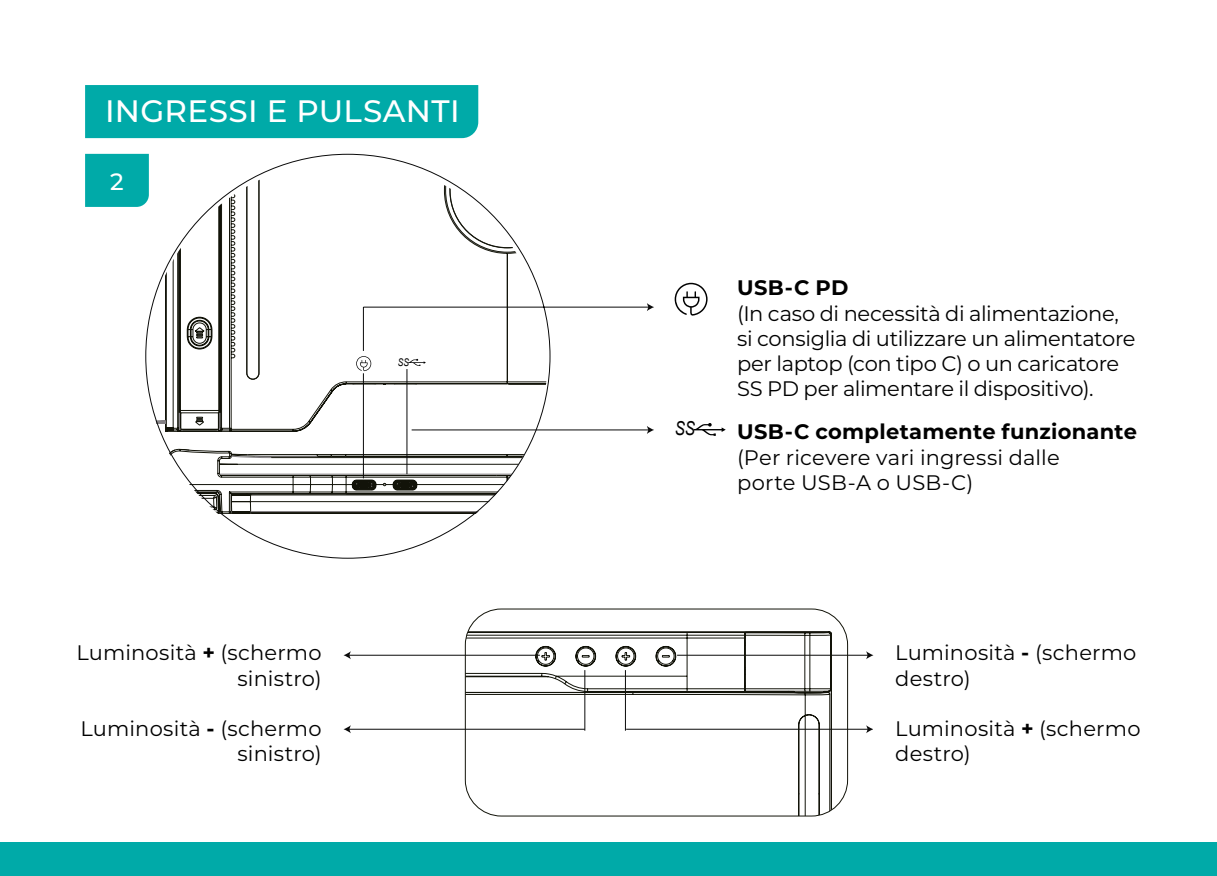
<style>
.page{position:relative;width:1217px;height:876px;background:#fff}
.page>*{position:absolute;margin:0;border:0;box-sizing:border-box;transform-origin:0 0}
.t1{font:500 30.9px "Montserrat";letter-spacing:.01em;color:#fff}
.t2{font:500 23.7px "Montserrat";color:#fff}
.t3{font:21px/25.2px "Montserrat";color:#000}
.t4{font:700 21px "Montserrat";letter-spacing:.015em;color:#000}
.t5{font:italic 19.2px "Arial";color:#000;scale:.79 1}
.t6{font:italic 10.5px "Arial";color:#000;scale:.79 1}
.s1{font-weight:700}
</style>
<div class="page">
<div style="left:0;top:842px;width:1216px;height:34px;background:#00aaa8"></div>
<div style="left:85px;top:85px;width:393px;height:53px;background:#00aaa8"></div>
<div style="left:85px;top:154px;width:60px;height:53px;background:#00aaa8"></div>
<svg style="left:145px;top:153px;width:501px;height:406px"></svg>
<svg style="left:646px;top:303px;width:8px;height:8px"></svg>
<hr style="left:411px;top:429px;width:238px;height:1px;background:#0a0a0a">
<svg style="left:646px;top:426px;width:8px;height:8px"></svg>
<svg style="left:674px;top:283px;width:33px;height:33px"></svg>
<svg style="left:693px;top:423px;width:32px;height:13px"></svg>
<hr style="left:348px;top:655px;width:191px;height:1px;background:#0a0a0a">
<svg style="left:343px;top:651px;width:8px;height:8px"></svg>
<hr style="left:348px;top:729px;width:236px;height:1px;background:#0a0a0a">
<svg style="left:343px;top:725px;width:8px;height:8px"></svg>
<hr style="left:677px;top:655px;width:191px;height:1px;background:#0a0a0a">
<svg style="left:866px;top:651px;width:7px;height:8px"></svg>
<hr style="left:626px;top:729px;width:242px;height:1px;background:#0a0a0a">
<svg style="left:866px;top:725px;width:6px;height:8px"></svg>
<svg style="left:465px;top:630px;width:367px;height:186px"></svg>
<svg style="left:717px;top:631px;width:113px;height:64px"></svg>
<div style="left:465px;top:609px;width:382px;height:207px;border:1px solid #121309;border-radius:36px"></div>
<h1 class="t1" style="left:105px;top:90px;width:356px">INGRESSI E PULSANTI</h1>
<p class="t2" style="left:110px;top:165px;width:15px">2</p>
<p class="t6" style="left:397px;top:355px;width:16px">SS</p>
<p class="t3" style="left:76px;top:639px;width:247px;text-align:right">Luminosità <span class="s1">+</span> (schermo sinistro)</p>
<p class="t3" style="left:80px;top:715px;width:243px;text-align:right">Luminosità <span class="s1">-</span> (schermo sinistro)</p>
<p class="t5" style="left:674px;top:416px;width:27px">SS</p>
<p class="t4" style="left:736px;top:273px;width:113px">USB-C PD</p>
<p class="t3" style="left:736px;top:300px;width:400px">(In caso di necessità di alimentazione, si consiglia di utilizzare un alimentatore per laptop (con tipo C) o un caricatore SS PD per alimentare il dispositivo).</p>
<p class="t4" style="left:736px;top:417px;width:401px">USB-C completamente funzionante</p>
<p class="t3" style="left:736px;top:444px;width:324px">(Per ricevere vari ingressi dalle porte USB-A o USB-C)</p>
<p class="t3" style="left:895px;top:639px;width:242px">Luminosità <span class="s1">-</span> (schermo destro)</p>
<p class="t3" style="left:895px;top:715px;width:247px">Luminosità <span class="s1">+</span> (schermo destro)</p>
</div>
